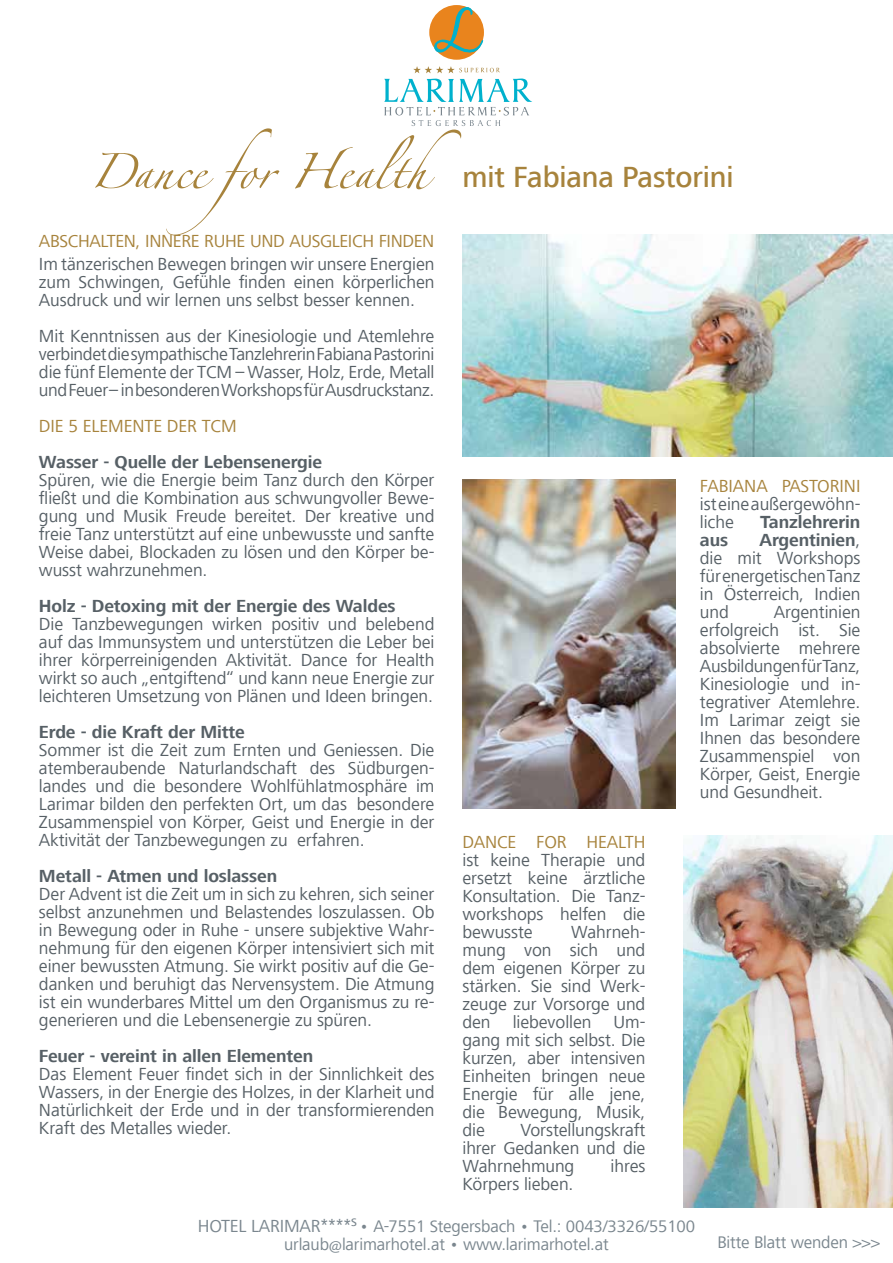
<style>
.page{position:relative;width:893px;height:1263px;background:#fff}
.page>*{position:absolute;margin:0;border:0;box-sizing:border-box;transform-origin:0 0}
.t1{font:79.5px "Linotype Zapfino One";color:#a7833c}
.t2{font:500 30px "Frutiger Next LT";letter-spacing:-.005em;color:#a7833c}
.t3{font:18px/18px "Frutiger Next LT";letter-spacing:-.005em;color:#576066;text-align:justify}
.t4{font:700 18px "Frutiger Next LT";letter-spacing:-.005em;color:#576066}
.t5{font:18px "Frutiger Next LT";letter-spacing:-.02em;color:#a7833c}
.t6{font:17.25px/18px "Frutiger Next LT";letter-spacing:-.01em;color:#7a868e;text-align:center}
.s1{font-weight:700}
.s2{font-size:18px}
.s3{font-size:19.5px}
</style>
<div class="page">
<svg style="left:431px;top:5px;width:52px;height:54px"></svg>
<svg style="left:413px;top:66px;width:87px;height:7px"></svg>
<svg style="left:384px;top:79px;width:148px;height:47px"></svg>
<img style="left:462px;top:234px;width:431px;height:223px">
<img style="left:462px;top:479px;width:213px;height:329px">
<img style="left:683px;top:835px;width:209px;height:372px">
<h1 class="t1" style="left:90px;top:114px;width:338px">Dance for Health</h1>
<h2 class="t2" style="left:462px;top:160px;width:273px">mit Fabiana Pastorini</h2>
<p class="t5" style="left:39px;top:231px;width:397px">ABSCHALTEN, INNERE RUHE UND AUSGLEICH FINDEN</p>
<p class="t3" style="left:39px;top:255px;width:397px">Im tänzerischen Bewegen bringen wir unsere Energien zum Schwingen, Gefühle finden einen körperlichen Ausdruck und wir lernen uns selbst besser kennen.</p>
<p class="t3" style="left:39px;top:327px;width:397px">Mit Kenntnissen aus der Kinesiologie und Atemlehre verbindet die sympathische Tanzlehrerin Fabiana Pastorini die fünf Elemente der TCM – Wasser, Holz, Erde, Metall und Feuer – in besonderen Workshops für Ausdruckstanz.</p>
<p class="t5" style="left:39px;top:416px;width:199px">DIE 5 ELEMENTE DER TCM</p>
<p class="t4" style="left:39px;top:452px;width:285px">Wasser - Quelle der Lebensenergie</p>
<p class="t3" style="left:39px;top:471px;width:397px">Spüren, wie die Energie beim Tanz durch den Körper fließt und die Kombination aus schwungvoller Bewe&shy;gung und Musik Freude bereitet. Der kreative und freie Tanz unterstützt auf eine unbewusste und sanfte Weise dabei, Blockaden zu lösen und den Körper be&shy;wusst wahrzunehmen.</p>
<p class="t4" style="left:39px;top:596px;width:358px">Holz - Detoxing mit der Energie des Waldes</p>
<p class="t3" style="left:39px;top:615px;width:397px">Die Tanzbewegungen wirken positiv und belebend auf das Immunsystem und unterstützen die Leber bei ihrer körperreinigenden Aktivität. Dance for Health wirkt so auch „entgiftend“ und kann neue Energie zur leichteren Umsetzung von Plänen und Ideen bringen.</p>
<p class="t4" style="left:39px;top:722px;width:207px">Erde - die Kraft der Mitte</p>
<p class="t3" style="left:39px;top:741px;width:397px">Sommer ist die Zeit zum Ernten und Geniessen. Die atemberaubende Naturlandschaft des Südburgen&shy;landes und die besondere Wohlfühlatmosphäre im Larimar bilden den perfekten Ort, um das besondere Zusammenspiel von Körper, Geist und Energie in der Aktivität der Tanzbewegungen zu erfahren.</p>
<p class="t4" style="left:39px;top:866px;width:240px">Metall - Atmen und loslassen</p>
<p class="t3" style="left:39px;top:885px;width:397px">Der Advent ist die Zeit um in sich zu kehren, sich seiner selbst anzunehmen und Belastendes loszulassen. Ob in Bewegung oder in Ruhe - unsere subjektive Wahr&shy;nehmung für den eigenen Körper intensiviert sich mit einer bewussten Atmung. Sie wirkt positiv auf die Ge&shy;danken und beruhigt das Nervensystem. Die Atmung ist ein wunderbares Mittel um den Organismus zu re&shy;generieren und die Lebensenergie zu spüren.</p>
<p class="t4" style="left:39px;top:1046px;width:276px">Feuer - vereint in allen Elementen</p>
<p class="t3" style="left:39px;top:1065px;width:397px">Das Element Feuer findet sich in der Sinnlichkeit des Wassers, in der Energie des Holzes, in der Klarheit und Natürlichkeit der Erde und in der transformierenden Kraft des Metalles wieder.</p>
<p class="t5" style="left:700px;top:476px;width:162px">FABIANA PASTORINI</p>
<p class="t3" style="left:700px;top:495px;width:162px">ist eine außergewöhn&shy;liche</p>
<p class="t4" style="left:760px;top:512px;width:102px">Tanzlehrerin</p>
<p class="t3" style="left:700px;top:531px;width:162px;text-indent:60px"><span class="s1">Argentinien</span>, die mit Workshops für energetischen Tanz in Österreich, Indien und</p>
<p class="t4" style="left:700px;top:530px;width:30px">aus</p>
<p class="t3" style="left:700px;top:603px;width:162px;text-indent:74px">Argentinien erfolgreich ist. Sie absolvierte mehrere Ausbildungen für Tanz, Kinesiologie und in&shy;tegrativer Atemlehre.<br>Im Larimar zeigt sie Ihnen das besondere Zusammenspiel von Körper, Geist, Energie und Gesundheit.</p>
<p class="t5" style="left:462px;top:832px;width:184px">DANCE FOR HEALTH</p>
<p class="t3" style="left:462px;top:851px;width:184px">ist keine Therapie und ersetzt keine ärztliche Konsultation. Die Tanz&shy;workshops helfen die bewusste</p>
<p class="t3" style="left:462px;top:923px;width:184px;text-indent:109px">Wahrneh&shy;mung von sich und dem eigenen Körper zu stärken. Sie sind Werk&shy;zeuge zur Vorsorge und den liebevollen Um&shy;gang mit sich selbst. Die kurzen, aber intensiven Einheiten bringen neue Energie für alle jene, die Bewegung, Musik, die</p>
<p class="t3" style="left:462px;top:1121px;width:184px;text-indent:58px">Vorstellungskraft ihrer Gedanken und die Wahrnehmung</p>
<p class="t3" style="left:611px;top:1157px;width:36px">ihres</p>
<p class="t3" style="left:462px;top:1175px;width:112px">Körpers lieben.</p>
<p class="t6" style="left:198px;top:1217px;width:499px"><span class="s2">HOTEL LARIMAR</span><span class="s3">****</span><sup>S</sup> • A-7551 Stegersbach • Tel.: 0043/3326/55100 urlaub@larimarhotel.at • www.larimarhotel.at</p>
<p class="t6" style="left:717px;top:1233px;width:164px">Bitte Blatt wenden &gt;&gt;&gt;</p>
</div>
